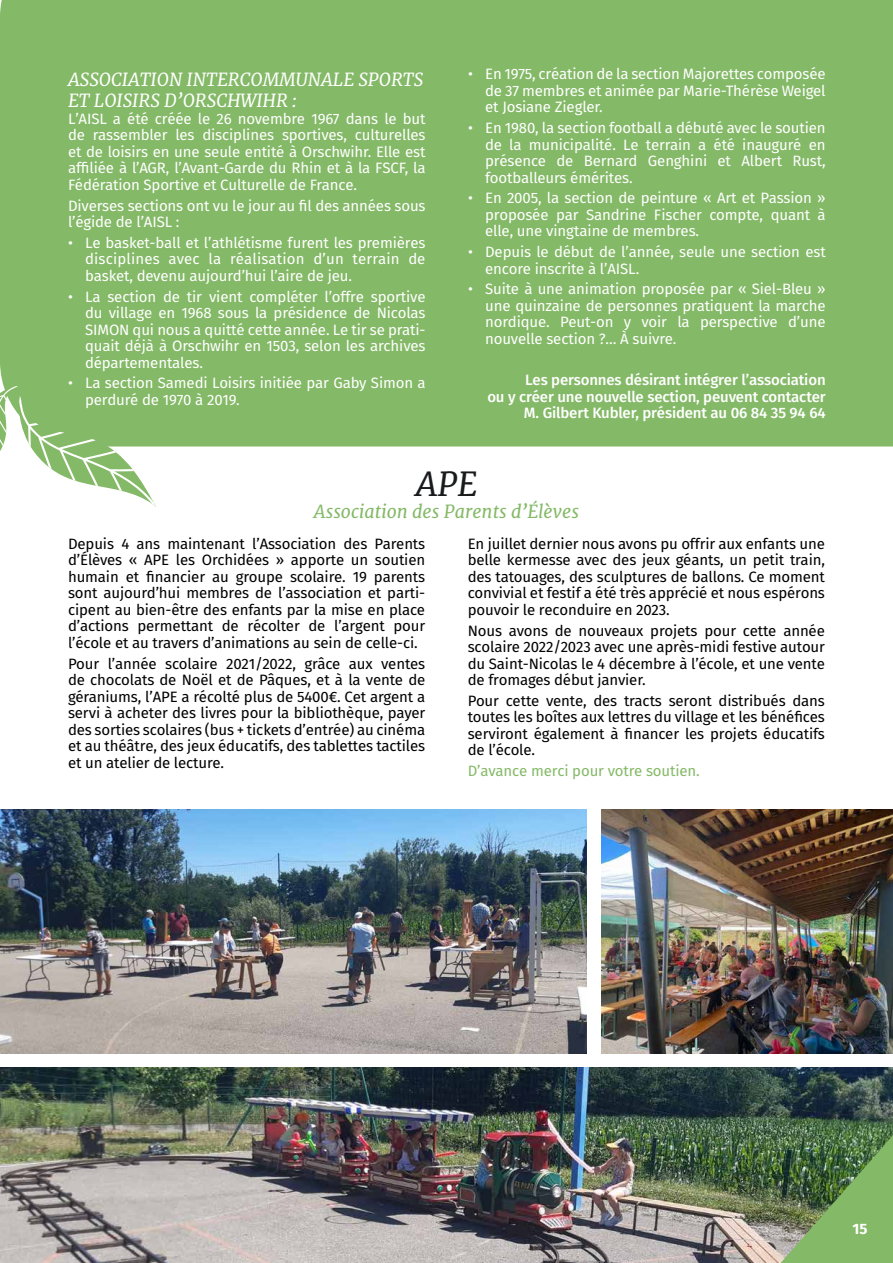
<style>
.page{position:relative;width:893px;height:1263px;background:#fff}
.page>*{position:absolute;margin:0;border:0;box-sizing:border-box;transform-origin:0 0}
.t1{font:italic 33px "Merriweather";color:#1a1b1c}
.t2{font:italic 18px/21.6px "Merriweather";color:#fff}
.t3{font:italic 18px "Merriweather";color:#84b967}
.t4{font:15px/16.5px "Fira Sans";letter-spacing:-.01em;color:#fff;text-align:justify}
.t5{font:15px/16.5px "Fira Sans";letter-spacing:-.01em;color:#000;text-align:justify}
.t6{font:500 15px/16.5px "Fira Sans";letter-spacing:-.01em;color:#fff;text-align:right}
.t7{font:15px "Fira Sans";letter-spacing:-.01em;color:#84b967}
.t8{font:700 15px "Fira Sans";color:#fff}
</style>
<div class="page">
<img style="left:1px;top:1067px;width:892px;height:196px">
<div style="left:0;top:0;width:893px;height:446px;background:#84b967"></div>
<svg style="left:0;top:1067px;width:1px;height:196px"></svg>
<img style="left:781px;top:1135px;width:112px;height:128px">
<img style="left:0;top:810px;width:587px;height:243px">
<img style="left:601px;top:810px;width:292px;height:243px">
<svg style="left:0;top:386px;width:156px;height:121px"></svg>
<p class="t2" style="left:68px;top:69px;width:357px">ASSOCIATION INTERCOMMUNALE SPORTS<br>ET LOISIRS D’ORSCHWIHR :</p>
<p class="t4" style="left:68px;top:110px;width:359px">L’AISL a été créée le 26 novembre 1967 dans le but de rassembler les disciplines sportives, culturelles et de loisirs en une seule entité à Orschwihr. Elle est affiliée à l’AGR, l’Avant-Garde du Rhin et à la FSCF, la Fédération Sportive et Culturelle de France.</p>
<p class="t4" style="left:68px;top:197px;width:359px">Diverses sections ont vu le jour au fil des années sous l’égide de l’AISL :</p>
<p class="t4" style="left:85px;top:234px;width:342px;text-indent:-17px">• Le basket-ball et l’athlétisme furent les premières disciplines avec la réalisation d’un terrain de basket, devenu aujourd’hui l’aire de jeu.</p>
<p class="t4" style="left:85px;top:288px;width:342px;text-indent:-17px">• La section de tir vient compléter l’offre sportive du village en 1968 sous la présidence de Nicolas SIMON qui nous a quitté cette année. Le tir se prati&shy;quait déjà à Orschwihr en 1503, selon les archives départementales.</p>
<p class="t4" style="left:85px;top:375px;width:342px;text-indent:-17px">• La section Samedi Loisirs initiée par Gaby Simon a perduré de 1970 à 2019.</p>
<p class="t4" style="left:485px;top:66px;width:342px;text-indent:-17px">• En 1975, création de la section Majorettes composée de 37 membres et animée par Marie-Thérèse Weigel et Josiane Ziegler.</p>
<p class="t4" style="left:485px;top:119px;width:342px;text-indent:-17px">• En 1980, la section football a débuté avec le soutien de la municipalité. Le terrain a été inauguré en présence de Bernard Genghini et Albert Rust, footballeurs émérites.</p>
<p class="t4" style="left:485px;top:190px;width:342px;text-indent:-17px">• En 2005, la section de peinture « Art et Passion » proposée par Sandrine Fischer compte, quant à elle, une vingtaine de membres.</p>
<p class="t4" style="left:485px;top:243px;width:342px;text-indent:-17px">• Depuis le début de l’année, seule une section est encore inscrite à l’AISL.</p>
<p class="t4" style="left:485px;top:281px;width:342px;text-indent:-17px">• Suite à une animation proposée par « Siel-Bleu » une quinzaine de personnes pratiquent la marche nordique. Peut-on y voir la perspective d’une nouvelle section ?… À suivre.</p>
<p class="t6" style="left:487px;top:372px;width:340px">Les personnes désirant intégrer l’association<br>ou y créer une nouvelle section, peuvent contacter<br>M. Gilbert Kubler, président au 06 84 35 94 64</p>
<h1 class="t1" style="left:416px;top:463px;width:63px">APE</h1>
<p class="t3" style="left:314px;top:500px;width:267px">Association des Parents d’Élèves</p>
<p class="t5" style="left:68px;top:535px;width:359px">Depuis 4 ans maintenant l’Association des Parents d’Élèves « APE les Orchidées » apporte un soutien humain et financier au groupe scolaire. 19 parents sont aujourd’hui membres de l’association et parti&shy;cipent au bien-être des enfants par la mise en place d’actions permettant de récolter de l’argent pour l’école et au travers d’animations au sein de celle-ci.</p>
<p class="t5" style="left:68px;top:655px;width:359px">Pour l’année scolaire 2021/2022, grâce aux ventes de chocolats de Noël et de Pâques, et à la vente de géraniums, l’APE a récolté plus de 5400€. Cet argent a servi à acheter des livres pour la bibliothèque, payer des sorties scolaires (bus + tickets d’entrée) au cinéma et au théâtre, des jeux éducatifs, des tablettes tactiles et un atelier de lecture.</p>
<p class="t5" style="left:468px;top:535px;width:359px">En juillet dernier nous avons pu offrir aux enfants une belle kermesse avec des jeux géants, un petit train, des tatouages, des sculptures de ballons. Ce moment convivial et festif a été très apprécié et nous espérons pouvoir le reconduire en 2023.</p>
<p class="t5" style="left:468px;top:622px;width:359px">Nous avons de nouveaux projets pour cette année scolaire 2022/2023 avec une après-midi festive autour du Saint-Nicolas le 4 décembre à l’école, et une vente de fromages début janvier.</p>
<p class="t5" style="left:468px;top:692px;width:359px">Pour cette vente, des tracts seront distribués dans toutes les boîtes aux lettres du village et les bénéfices serviront également à financer les projets éducatifs de l’école.</p>
<p class="t7" style="left:468px;top:760px;width:234px">D’avance merci pour votre soutien.</p>
<p class="t8" style="left:853px;top:1216px;width:16px">15</p>
</div>
